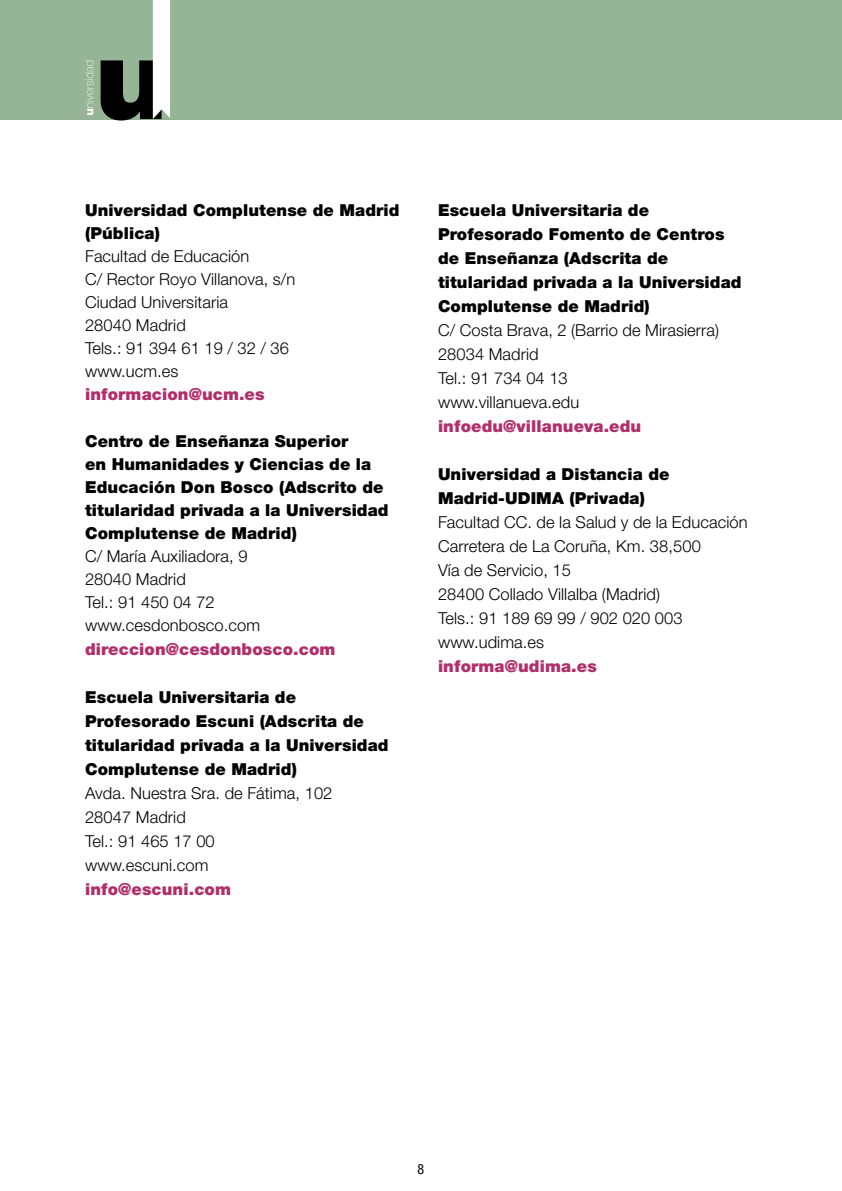
<style>
.page{position:relative;width:842px;height:1191px;background:#fff}
.page>*{position:absolute;margin:0;border:0;box-sizing:border-box;transform-origin:0 0}
.texto_corrido{font:300 16.4px/24px "Helvetica Neue LT Std";letter-spacing:.005em;color:#000}
.texto_corrido-2{font:900 16.4px/24px "Helvetica Neue LT Std";letter-spacing:.005em;color:#000}
.texto_corrido-3{font:900 16.4px "Helvetica Neue LT Std";letter-spacing:.005em;color:#b12e6a}
.t1{font:condensed 14px "Helvetica Neue LT Std";color:#000}
</style>
<div class="page">
<div style="left:0;top:0;width:842px;height:119px;background:#95b596"></div>
<svg style="left:85px;top:61px;width:8px;height:54px"></svg>
<svg style="left:101px;top:0;width:69px;height:120px"></svg>
<p class="texto_corrido-2" style="left:85px;top:198px;width:316px;line-height:23px">Universidad Complutense de Madrid (Pública)</p>
<p class="texto_corrido" style="left:85px;top:244px;width:166px">Facultad de Educación</p>
<p class="texto_corrido" style="left:85px;top:267px;width:212px;line-height:23px">C/ Rector Royo Villanova, s/n<br>Ciudad Universitaria</p>
<p class="texto_corrido" style="left:85px;top:313px;width:102px">28040 Madrid</p>
<p class="texto_corrido" style="left:85px;top:336px;width:205px">Tels.: 91 394 61 19 / 32 / 36</p>
<p class="texto_corrido" style="left:85px;top:359px;width:95px">www.ucm.es</p>
<p class="texto_corrido-3" style="left:85px;top:384px;width:181px">informacion@ucm.es</p>
<p class="texto_corrido-2" style="left:85px;top:429px;width:305px;line-height:23px">Centro de Enseñanza Superior<br>en Humanidades y Ciencias de la<br>Educación Don Bosco (Adscrito de titularidad privada a la Universidad<br>Complutense de Madrid)</p>
<p class="texto_corrido" style="left:85px;top:544px;width:164px">C/ María Auxiliadora, 9</p>
<p class="texto_corrido" style="left:85px;top:567px;width:102px">28040 Madrid</p>
<p class="texto_corrido" style="left:85px;top:590px;width:131px">Tel.: 91 450 04 72</p>
<p class="texto_corrido" style="left:85px;top:613px;width:177px">www.cesdonbosco.com</p>
<p class="texto_corrido-3" style="left:85px;top:639px;width:252px">direccion@cesdonbosco.com</p>
<p class="texto_corrido-2" style="left:85px;top:685px;width:305px">Escuela Universitaria de<br>Profesorado Escuni (Adscrita de titularidad privada a la Universidad<br>Complutense de Madrid)</p>
<p class="texto_corrido" style="left:85px;top:781px;width:249px">Avda. Nuestra Sra. de Fátima, 102</p>
<p class="texto_corrido" style="left:85px;top:805px;width:102px">28047 Madrid</p>
<p class="texto_corrido" style="left:85px;top:829px;width:131px">Tel.: 91 465 17 00</p>
<p class="texto_corrido" style="left:85px;top:853px;width:125px">www.escuni.com</p>
<p class="texto_corrido-3" style="left:85px;top:879px;width:147px">info@escuni.com</p>
<p class="texto_corrido-2" style="left:438px;top:198px;width:305px">Escuela Universitaria de<br>Profesorado Fomento de Centros de Enseñanza (Adscrita de titularidad privada a la Universidad<br>Complutense de Madrid)</p>
<p class="texto_corrido" style="left:438px;top:318px;width:283px">C/ Costa Brava, 2 (Barrio de Mirasierra)<br>28034 Madrid</p>
<p class="texto_corrido" style="left:438px;top:366px;width:131px">Tel.: 91 734 04 13</p>
<p class="texto_corrido" style="left:438px;top:390px;width:143px">www.villanueva.edu</p>
<p class="texto_corrido-3" style="left:438px;top:416px;width:205px">infoedu@villanueva.edu</p>
<p class="texto_corrido-2" style="left:438px;top:462px;width:233px">Universidad a Distancia de<br>Madrid-UDIMA (Privada)</p>
<p class="texto_corrido" style="left:438px;top:510px;width:311px">Facultad CC. de la Salud y de la Educación<br>Carretera de La Coruña, Km. 38,500</p>
<p class="texto_corrido" style="left:438px;top:558px;width:134px">Vía de Servicio, 15</p>
<p class="texto_corrido" style="left:438px;top:582px;width:224px">28400 Collado Villalba (Madrid)</p>
<p class="texto_corrido" style="left:438px;top:606px;width:246px">Tels.: 91 189 69 99 / 902 020 003</p>
<p class="texto_corrido" style="left:438px;top:630px;width:108px">www.udima.es</p>
<p class="texto_corrido-3" style="left:438px;top:656px;width:160px">informa@udima.es</p>
<p class="t1" style="left:418px;top:1160px;width:8px">8</p>
</div>
